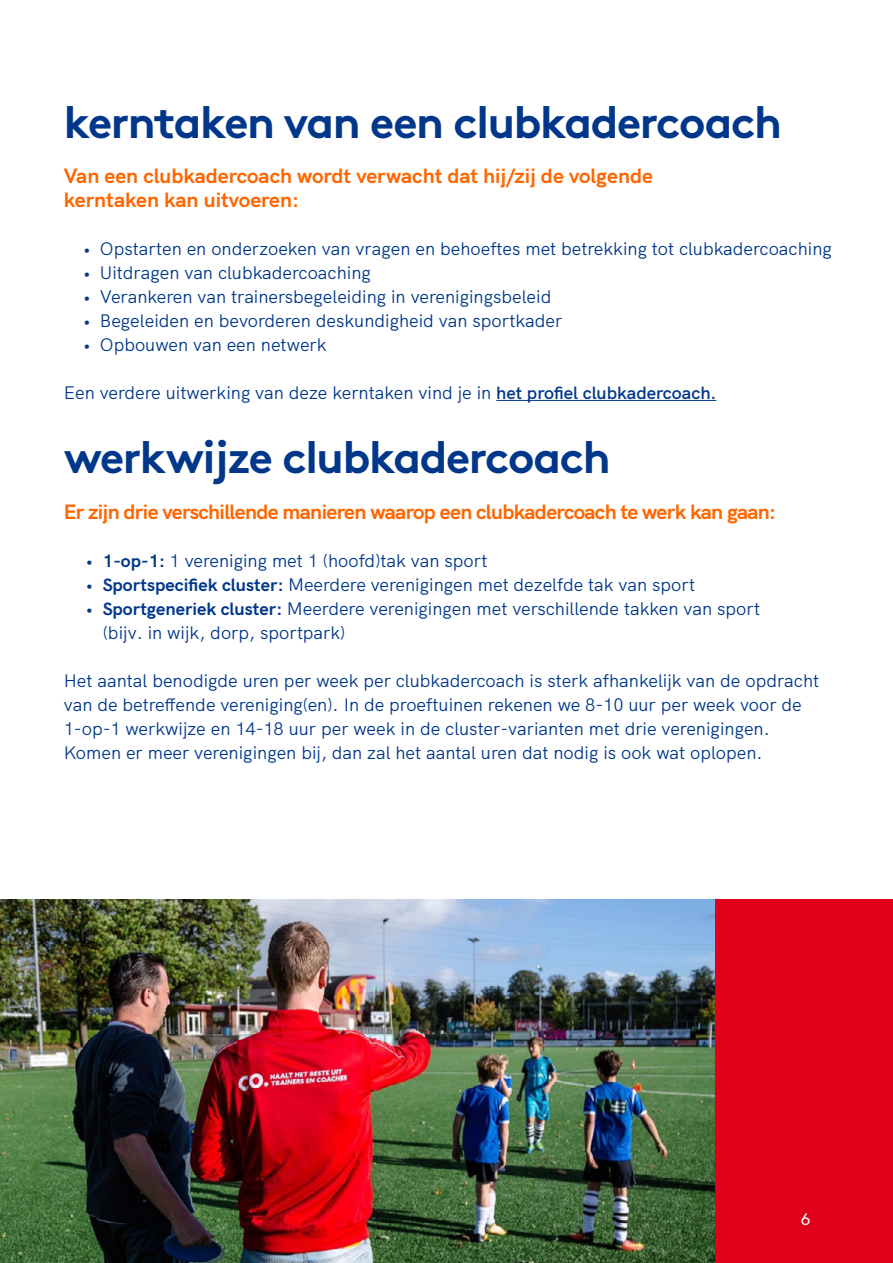
<style>
.page{position:relative;width:893px;height:1263px;background:#fff}
.page>*{position:absolute;margin:0;border:0;box-sizing:border-box;transform-origin:0 0}
.t1{font:700 45px "Brown";letter-spacing:-.03em;color:#00378a}
.t2{font:700 21px/24px "HK Grotesk";color:#f60}
.t3{font:700 21px "HK Grotesk";letter-spacing:-.02em;color:#f60}
.t4{font:18px/24px "HK Grotesk";color:#00378a}
.t5{font:500 16.95px "HK Grotesk";color:#fff}
.s1{font-weight:600}
.s2{font-weight:700}
</style>
<div class="page">
<div style="left:714px;top:899px;width:179px;height:364px;background:#e1001a"></div>
<hr style="left:496px;top:400px;width:220px;height:1px;background:#00378a">
<img style="left:0;top:899px;width:714px;height:364px">
<h1 class="t1" style="left:64px;top:86px;width:720px">kerntaken van een clubkadercoach</h1>
<p class="t2" style="left:64px;top:161px;width:591px">Van een clubkadercoach wordt verwacht dat hij/zij de volgende kerntaken kan uitvoeren:</p>
<p class="t4" style="left:83px;top:235px;width:750px">• Opstarten en onderzoeken van vragen en behoeftes met betrekking tot clubkadercoaching</p>
<p class="t4" style="left:83px;top:259px;width:289px">• Uitdragen van clubkadercoaching</p>
<p class="t4" style="left:83px;top:283px;width:470px">• Verankeren van trainersbegeleiding in verenigingsbeleid</p>
<p class="t4" style="left:83px;top:307px;width:480px">• Begeleiden en bevorderen deskundigheid van sportkader</p>
<p class="t4" style="left:83px;top:331px;width:245px">• Opbouwen van een netwerk</p>
<p class="t4" style="left:64px;top:379px;width:654px">Een verdere uitwerking van deze kerntaken vind je in <span class="s1">het profiel clubkadercoach.</span></p>
<h1 class="t1" style="left:64px;top:421px;width:548px">werkwijze clubkadercoach</h1>
<p class="t3" style="left:64px;top:495px;width:714px">Er zijn drie verschillende manieren waarop een clubkadercoach te werk kan gaan:</p>
<p class="t4" style="left:86px;top:547px;width:403px"><span class="s2">• 1-op-1:</span> 1 vereniging met 1 (hoofd)tak van sport</p>
<p class="t4" style="left:86px;top:571px;width:610px"><span class="s2">• Sportspecifiek cluster:</span> Meerdere verenigingen met dezelfde tak van sport</p>
<p class="t4" style="left:103px;top:595px;width:659px;text-indent:-17px"><span class="s2">• Sportgeneriek cluster:</span> Meerdere verenigingen met verschillende takken van sport (bijv. in wijk, dorp, sportpark)</p>
<p class="t4" style="left:64px;top:667px;width:757px">Het aantal benodigde uren per week per clubkadercoach is sterk afhankelijk van de opdracht van de betreffende vereniging(en). In de proeftuinen rekenen we 8-10 uur per week voor de 1-op-1 werkwijze en 14-18 uur per week in de cluster-varianten met drie verenigingen.<br>Komen er meer verenigingen bij, dan zal het aantal uren dat nodig is ook wat oplopen.</p>
<p class="t5" style="left:801px;top:1205px;width:11px">6</p>
</div>
